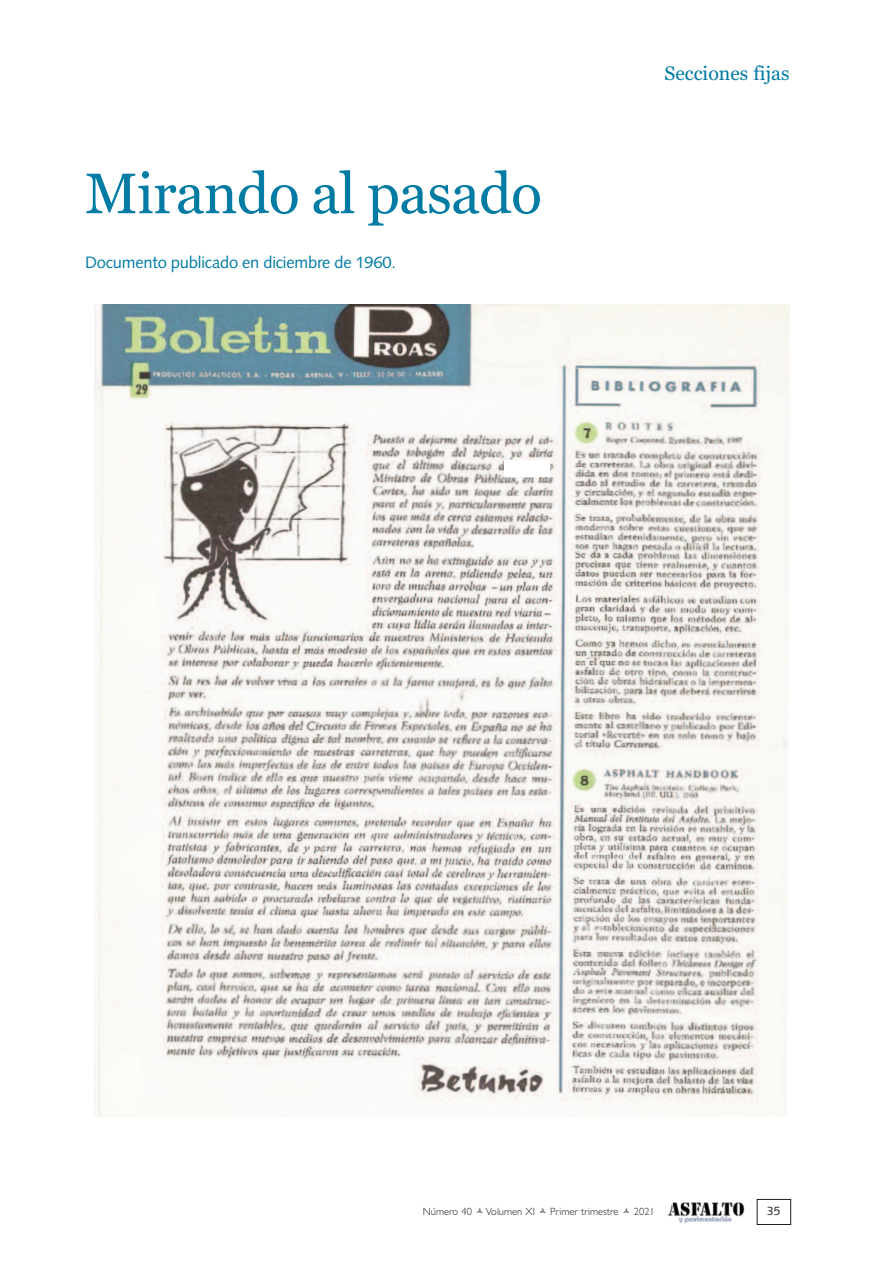
<style>
.page{position:relative;width:893px;height:1263px;background:#fff}
.page>*{position:absolute;margin:0;border:0;box-sizing:border-box;transform-origin:0 0}
.t1{font:57px "Georgia";letter-spacing:-.01em;color:#007ba3}
.t2{font:19.5px "Georgia";color:#007ba3}
.t3{font:16.5px "Syntax LT Std";letter-spacing:-.01em;color:#007ba3}
.t4{font:12px "Syntax LT Std";color:#231f20}
.t5{font:300 10.5px "Gill Sans";color:#231f20}
</style>
<div class="page">
<img style="left:668px;top:1202px;width:77px;height:21px">
<div style="left:757px;top:1199px;width:34px;height:26px;border:1px solid #231f20"></div>
<img style="left:94px;top:304px;width:696px;height:813px">
<div style="left:505px;top:460px;width:45px;height:16px;background:#fff"></div>
<img style="left:102px;top:1052px;width:36px;height:65px">
<img style="left:121px;top:835px;width:36px;height:64px">
<img style="left:119px;top:586px;width:36px;height:65px">
<h1 class="t1" style="left:85px;top:160px;width:458px">Mirando al pasado</h1>
<h3 class="t3" style="left:85px;top:255px;width:313px">Documento publicado en diciembre de 1960.</h3>
<h2 class="t2" style="left:665px;top:62px;width:126px">Secciones fijas</h2>
<p class="t5" style="left:423px;top:1205px;width:51px">Número 40</p>
<p class="t5" style="left:486px;top:1205px;width:51px">Volumen XI</p>
<p class="t5" style="left:550px;top:1205px;width:70px">Primer trimestre</p>
<p class="t5" style="left:634px;top:1205px;width:22px">2021</p>
<p class="t4" style="left:767px;top:1206px;width:15px">35</p>
</div>
